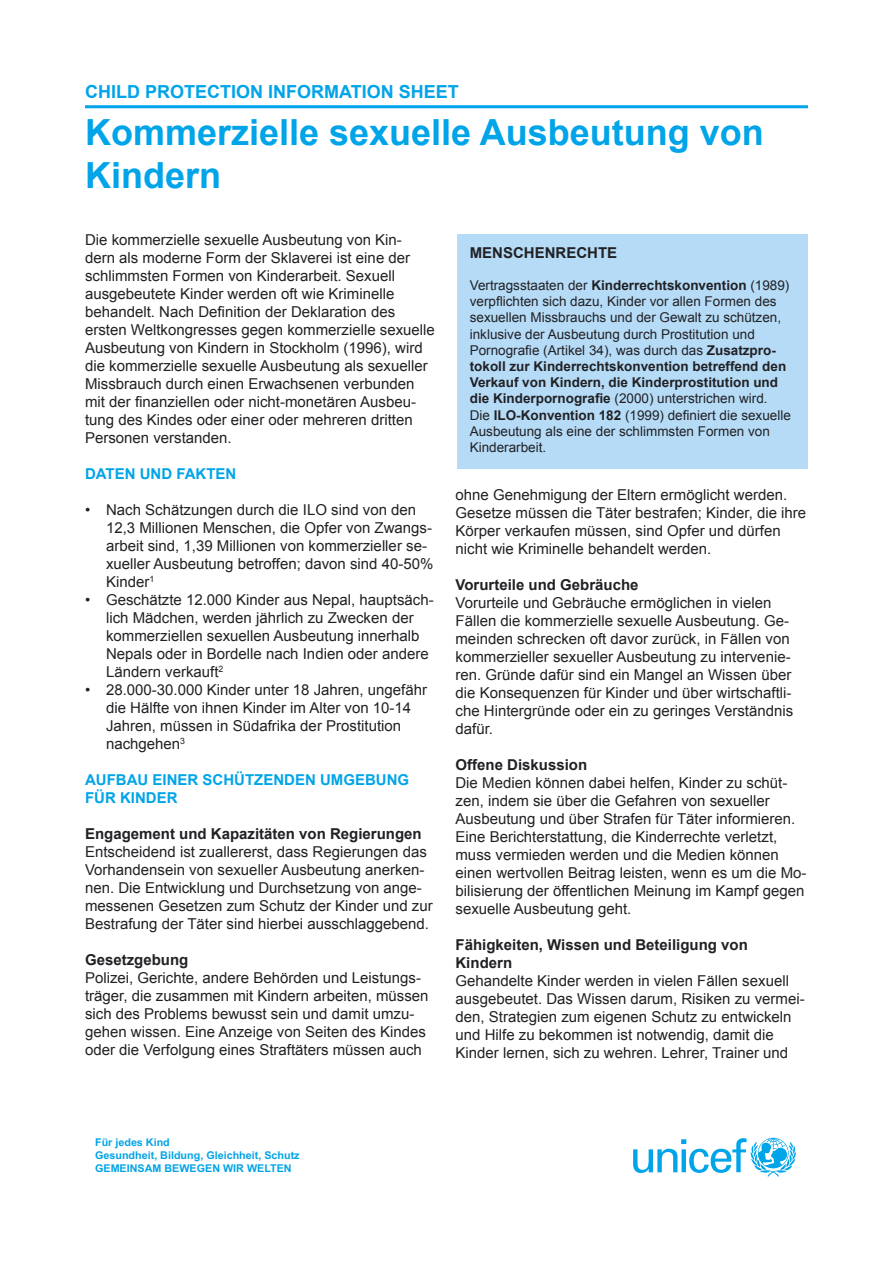
<style>
.page{position:relative;width:893px;height:1263px;background:#fff}
.page>*{position:absolute;margin:0;border:0;box-sizing:border-box;transform-origin:0 0}
.t1{font:700 36px/43.2px "Arial";color:#00a4e8}
.t2{font:700 18px "Arial";color:#00a4e8}
.t3{font:15px/18px "Arial";color:#212125}
.t4{font:700 15px/18px "Arial";color:#212125}
.t5{font:700 15px/18px "Arial";color:#00a4e8}
.t6{font:13.5px/16.2px "Arial";color:#212125}
.t7{font:700 10.65px/12.9px "Arial";color:#00a4e7}
.s1{font-weight:700}
</style>
<div class="page">
<hr style="left:85px;top:105px;width:723px;height:3px;background:#00a4e8">
<div style="left:457px;top:234px;width:351px;height:235px;background:#b6dbf6"></div>
<svg style="left:633px;top:1138px;width:163px;height:39px"></svg>
<p class="t2" style="left:85px;top:80px;width:375px">CHILD PROTECTION INFORMATION SHEET</p>
<p class="t1" style="left:85px;top:112px;width:680px">Kommerzielle sexuelle Ausbeutung von<br>Kindern</p>
<p class="t3" style="left:85px;top:231px;width:351px">Die kommerzielle sexuelle Ausbeutung von Kin&shy;dern als moderne Form der Sklaverei ist eine der schlimmsten Formen von Kinderarbeit. Sexuell ausgebeutete Kinder werden oft wie Kriminelle behandelt. Nach Definition der Deklaration des ersten Weltkongresses gegen kommerzielle sexuelle Ausbeutung von Kindern in Stockholm (1996), wird die kommerzielle sexuelle Ausbeutung als sexueller Missbrauch durch einen Erwachsenen verbunden mit der finanziellen oder nicht-monetären Ausbeu&shy;tung des Kindes oder einer oder mehreren dritten Personen verstanden.</p>
<p class="t5" style="left:85px;top:465px;width:153px">DATEN UND FAKTEN</p>
<p class="t3" style="left:106px;top:501px;width:329px;text-indent:-21px">• Nach Schätzungen durch die ILO sind von den 12,3 Millionen Menschen, die Opfer von Zwangs&shy;arbeit sind, 1,39 Millionen von kommerzieller se&shy;xueller Ausbeutung betroffen; davon sind 40-50% Kinder<sup>1</sup></p>
<p class="t3" style="left:106px;top:591px;width:329px;text-indent:-21px">• Geschätzte 12.000 Kinder aus Nepal, hauptsäch&shy;lich Mädchen, werden jährlich zu Zwecken der kommerziellen sexuellen Ausbeutung innerhalb Nepals oder in Bordelle nach Indien oder andere Ländern verkauft<sup>2</sup></p>
<p class="t3" style="left:106px;top:681px;width:323px;text-indent:-21px">• 28.000-30.000 Kinder unter 18 Jahren, ungefähr die Hälfte von ihnen Kinder im Alter von 10-14<br>Jahren, müssen in Südafrika der Prostitution nachgehen<sup>3</sup></p>
<p class="t5" style="left:85px;top:771px;width:326px">AUFBAU EINER SCHÜTZENDEN UMGEBUNG<br>FÜR KINDER</p>
<p class="t4" style="left:85px;top:825px;width:338px">Engagement und Kapazitäten von Regierungen</p>
<p class="t3" style="left:85px;top:843px;width:349px">Entscheidend ist zuallererst, dass Regierungen das Vorhandensein von sexueller Ausbeutung anerken&shy;nen. Die Entwicklung und Durchsetzung von ange&shy;messenen Gesetzen zum Schutz der Kinder und zur Bestrafung der Täter sind hierbei ausschlaggebend.</p>
<p class="t4" style="left:85px;top:951px;width:105px">Gesetzgebung</p>
<p class="t3" style="left:85px;top:969px;width:345px">Polizei, Gerichte, andere Behörden und Leistungs&shy;träger, die zusammen mit Kindern arbeiten, müssen sich des Problems bewusst sein und damit umzu&shy;gehen wissen. Eine Anzeige von Seiten des Kindes oder die Verfolgung eines Straftäters müssen auch</p>
<p class="t4" style="left:470px;top:244px;width:149px">MENSCHENRECHTE</p>
<p class="t6" style="left:470px;top:277px;width:321px">Vertragsstaaten der <span class="s1">Kinderrechtskonvention</span> (1989) verpflichten sich dazu, Kinder vor allen Formen des sexuellen Missbrauchs und der Gewalt zu schützen, inklusive der Ausbeutung durch Prostitution und Pornografie (Artikel 34), was durch das <span class="s1">Zusatzpro&shy;tokoll zur Kinderrechtskonvention betreffend den Verkauf von Kindern, die Kinderprostitution und die Kinderpornografie</span> (2000) unterstrichen wird.</p>
<p class="t6" style="left:470px;top:407px;width:323px">Die <span class="s1">ILO-Konvention 182</span> (1999) definiert die sexuelle<br>Ausbeutung als eine der schlimmsten Formen von<br>Kinderarbeit.</p>
<p class="t3" style="left:455px;top:486px;width:352px">ohne Genehmigung der Eltern ermöglicht werden.<br>Gesetze müssen die Täter bestrafen; Kinder, die ihre Körper verkaufen müssen, sind Opfer und dürfen nicht wie Kriminelle behandelt werden.</p>
<p class="t4" style="left:455px;top:576px;width:185px">Vorurteile und Gebräuche</p>
<p class="t3" style="left:455px;top:594px;width:339px">Vorurteile und Gebräuche ermöglichen in vielen Fällen die kommerzielle sexuelle Ausbeutung. Ge&shy;meinden schrecken oft davor zurück, in Fällen von kommerzieller sexueller Ausbeutung zu intervenie&shy;ren. Gründe dafür sind ein Mangel an Wissen über die Konsequenzen für Kinder und über wirtschaftli&shy;che Hintergründe oder ein zu geringes Verständnis dafür.</p>
<p class="t4" style="left:455px;top:756px;width:133px">Offene Diskussion</p>
<p class="t3" style="left:455px;top:774px;width:353px">Die Medien können dabei helfen, Kinder zu schüt&shy;zen, indem sie über die Gefahren von sexueller Ausbeutung und über Strafen für Täter informieren.<br>Eine Berichterstattung, die Kinderrechte verletzt, muss vermieden werden und die Medien können einen wertvollen Beitrag leisten, wenn es um die Mo&shy;bilisierung der öffentlichen Meinung im Kampf gegen sexuelle Ausbeutung geht.</p>
<p class="t4" style="left:455px;top:936px;width:294px">Fähigkeiten, Wissen und Beteiligung von<br>Kindern</p>
<p class="t3" style="left:455px;top:972px;width:351px">Gehandelte Kinder werden in vielen Fällen sexuell ausgebeutet. Das Wissen darum, Risiken zu vermei&shy;den, Strategien zum eigenen Schutz zu entwickeln und Hilfe zu bekommen ist notwendig, damit die Kinder lernen, sich zu wehren. Lehrer, Trainer und</p>
<p class="t7" style="left:95px;top:1137px;width:206px">Für jedes Kind<br>Gesundheit, Bildung, Gleichheit, Schutz<br>GEMEINSAM BEWEGEN WIR WELTEN</p>
</div>
